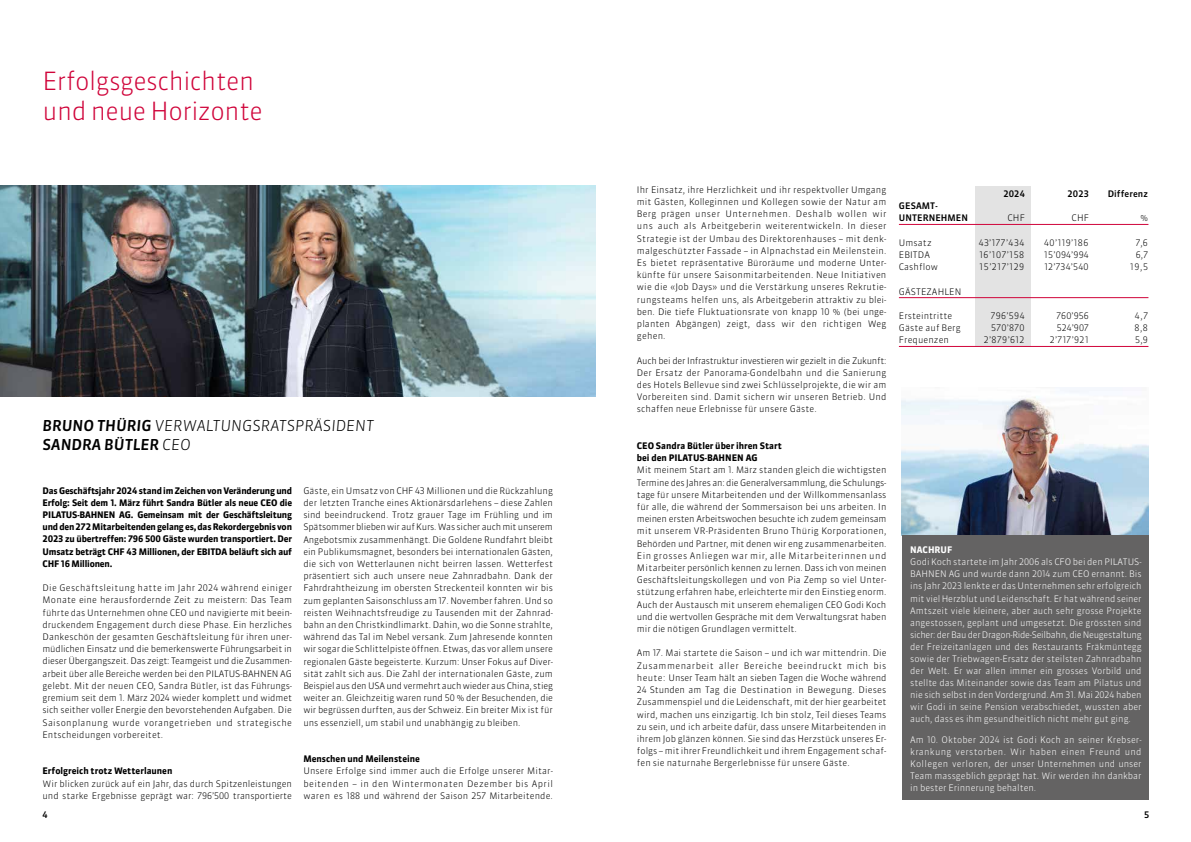
<style>
.page{position:relative;width:1191px;height:842px;background:#fff}
.page>*{position:absolute;margin:0;border:0;box-sizing:border-box;transform-origin:0 0}
.t1{font:300 25px/30px "Sanuk LF";letter-spacing:-.02em;color:#d0043a}
.t2{font:italic 300 15px/19px "Sanuk LF";color:#000}
.t3{font:300 9px/12.2px "Sanuk LF";letter-spacing:.01em;color:#000;text-align:justify}
.t4{font:300 9px/12.1px "Sanuk LF";color:#fff;text-align:justify}
.t5{font:700 9px/12.2px "Sanuk LF";color:#000;text-align:justify}
.t6{font:500 9px/12.2px "Sanuk LF";letter-spacing:.01em;color:#000}
.t7{font:700 9px "Sanuk LF";color:#fff}
.s1{font-weight:500}
</style>
<div class="page">
<img style="left:901px;top:388px;width:247px;height:147px">
<div style="left:975px;top:186px;width:56px;height:160px;background:#e3e3e3"></div>
<hr style="left:899px;top:224px;width:249px;height:1px;background:#d0043a">
<hr style="left:899px;top:297px;width:249px;height:1px;background:#d0043a">
<hr style="left:899px;top:346px;width:249px;height:1px;background:#d0043a">
<img style="left:0;top:186px;width:595px;height:210px">
<div style="left:901px;top:535px;width:247px;height:264px;background:#646363"></div>
<h1 class="t1" style="left:43px;top:66px;width:222px">Erfolgsgeschichten und neue Horizonte</h1>
<h2 class="t2" style="left:43px;top:416px;width:333px"><span class="s1">BRUNO THÜRIG</span> VERWALTUNGSRATSPRÄSIDENT<br><span class="s1">SANDRA BÜTLER</span> CEO</h2>
<p class="t5" style="left:43px;top:484px;width:251px">Das Geschäftsjahr 2024 stand im Zeichen von Veränderung und Erfolg: Seit dem 1. März führt Sandra Bütler als neue CEO die PILATUS-BAHNEN AG. Gemeinsam mit der Geschäftsleitung und den 272 Mitarbeitenden gelang es, das Rekordergebnis von 2023 zu übertreffen: 796 500 Gäste wurden transportiert. Der Umsatz beträgt CHF 43 Millionen, der EBITDA beläuft sich auf CHF 16 Millionen.</p>
<p class="t3" style="left:43px;top:582px;width:251px">Die Geschäftsleitung hatte im Jahr 2024 während einiger Monate eine herausfordernde Zeit zu meistern: Das Team führte das Unternehmen ohne CEO und navigierte mit beein&shy;druckendem Engagement durch diese Phase. Ein herzliches Dankeschön der gesamten Geschäftsleitung für ihren uner&shy;müdlichen Einsatz und die bemerkenswerte Führungsarbeit in dieser Übergangszeit. Das zeigt: Teamgeist und die Zusammen&shy;arbeit über alle Bereiche werden bei den PILATUS-BAHNEN AG gelebt. Mit der neuen CEO, Sandra Bütler, ist das Führungs&shy;gremium seit dem 1. März 2024 wieder komplett und widmet sich seither voller Energie den bevorstehenden Aufgaben. Die Saisonplanung wurde vorangetrieben und strategische Entscheidungen vorbereitet.</p>
<p class="t5" style="left:43px;top:765px;width:131px">Erfolgreich trotz Wetterlaunen</p>
<p class="t3" style="left:43px;top:777px;width:251px">Wir blicken zurück auf ein Jahr, das durch Spitzenleistungen und starke Ergebnisse geprägt war: 796’500 transportierte</p>
<p class="t3" style="left:303px;top:484px;width:251px">Gäste, ein Umsatz von CHF 43 Millionen und die Rückzahlung der letzten Tranche eines Aktionärsdarlehens – diese Zahlen sind beeindruckend. Trotz grauer Tage im Frühling und im Spätsommer blieben wir auf Kurs. Was sicher auch mit unserem Angebotsmix zusammenhängt. Die Goldene Rundfahrt bleibt ein Publikumsmagnet, besonders bei internationalen Gästen, die sich von Wetterlaunen nicht beirren lassen. Wetterfest präsentiert sich auch unsere neue Zahnradbahn. Dank der Fahrdrahtheizung im obersten Streckenteil konnten wir bis zum geplanten Saisonschluss am 17. November fahren. Und so reisten Weihnachtsfreudige zu Tausenden mit der Zahnrad&shy;bahn an den Christkindlimarkt. Dahin, wo die Sonne strahlte, während das Tal im Nebel versank. Zum Jahresende konnten wir sogar die Schlittelpiste öffnen. Etwas, das vor allem unsere regionalen Gäste begeisterte. Kurzum: Unser Fokus auf Diver&shy;sität zahlt sich aus. Die Zahl der internationalen Gäste, zum Beispiel aus den USA und vermehrt auch wieder aus China, stieg weiter an. Gleichzeitig waren rund 50 % der Besuchenden, die wir begrüssen durften, aus der Schweiz. Ein breiter Mix ist für uns essenziell, um stabil und unabhängig zu bleiben.</p>
<p class="t5" style="left:303px;top:753px;width:118px">Menschen und Meilensteine</p>
<p class="t3" style="left:303px;top:765px;width:251px">Unsere Erfolge sind immer auch die Erfolge unserer Mitar&shy;beitenden – in den Wintermonaten Dezember bis April waren es 188 und während der Saison 257 Mitarbeitende.</p>
<p class="t3" style="left:637px;top:183px;width:251px">Ihr Einsatz, ihre Herzlichkeit und ihr respektvoller Umgang mit Gästen, Kolleginnen und Kollegen sowie der Natur am Berg prägen unser Unternehmen. Deshalb wollen wir uns auch als Arbeitgeberin weiterentwickeln. In dieser Strategie ist der Umbau des Direktorenhauses – mit denk&shy;malgeschützter Fassade – in Alpnachstad ein Meilenstein.<br>Es bietet repräsentative Büroräume und moderne Unter&shy;künfte für unsere Saisonmitarbeitenden. Neue Initiativen wie die «Job Days» und die Verstärkung unseres Rekrutie&shy;rungsteams helfen uns, als Arbeitgeberin attraktiv zu blei&shy;ben. Die tiefe Fluktuationsrate von knapp 10 % (bei unge&shy;planten Abgängen) zeigt, dass wir den richtigen Weg gehen.</p>
<p class="t3" style="left:637px;top:354px;width:251px">Auch bei der Infrastruktur investieren wir gezielt in die Zukunft:<br>Der Ersatz der Panorama-Gondelbahn und die Sanierung des Hotels Bellevue sind zwei Schlüsselprojekte, die wir am Vorbereiten sind. Damit sichern wir unseren Betrieb. Und schaffen neue Erlebnisse für unsere Gäste.</p>
<p class="t5" style="left:637px;top:440px;width:147px">CEO Sandra Bütler über ihren Start bei den PILATUS-BAHNEN AG</p>
<p class="t3" style="left:637px;top:464px;width:251px">Mit meinem Start am 1. März standen gleich die wichtigsten Termine des Jahres an: die Generalversammlung, die Schulungs&shy;tage für unsere Mitarbeitenden und der Willkommensanlass für alle, die während der Sommersaison bei uns arbeiten. In meinen ersten Arbeitswochen besuchte ich zudem gemeinsam mit unserem VR-Präsidenten Bruno Thürig Korporationen, Behörden und Partner, mit denen wir eng zusammenarbeiten.<br>Ein grosses Anliegen war mir, alle Mitarbeiterinnen und Mitarbeiter persönlich kennen zu lernen. Dass ich von meinen Geschäftsleitungskollegen und von Pia Zemp so viel Unter&shy;stützung erfahren habe, erleichterte mir den Einstieg enorm.<br>Auch der Austausch mit unserem ehemaligen CEO Godi Koch und die wertvollen Gespräche mit dem Verwaltungsrat haben mir die nötigen Grundlagen vermittelt.</p>
<p class="t3" style="left:637px;top:647px;width:251px">Am 17. Mai startete die Saison – und ich war mittendrin. Die Zusammenarbeit aller Bereiche beeindruckt mich bis heute: Unser Team hält an sieben Tagen die Woche während 24 Stunden am Tag die Destination in Bewegung. Dieses Zusammenspiel und die Leidenschaft, mit der hier gearbeitet wird, machen uns einzigartig. Ich bin stolz, Teil dieses Teams zu sein, und ich arbeite dafür, dass unsere Mitarbeitenden in ihrem Job glänzen können. Sie sind das Herzstück unseres Er&shy;folgs – mit ihrer Freundlichkeit und ihrem Engagement schaf&shy;fen sie naturnahe Bergerlebnisse für unsere Gäste.</p>
<p class="t6" style="left:899px;top:200px;width:71px">GESAMT-<br>UNTERNEHMEN</p>
<p class="t6" style="left:1003px;top:188px;width:23px">2024</p>
<p class="t6" style="left:1067px;top:188px;width:23px">2023</p>
<p class="t6" style="left:1107px;top:188px;width:42px">Differenz</p>
<p class="t3" style="left:1007px;top:212px;width:19px">CHF</p>
<p class="t3" style="left:1071px;top:212px;width:19px">CHF</p>
<p class="t3" style="left:1140px;top:212px;width:9px">%</p>
<p class="t3" style="left:899px;top:236px;width:34px">Umsatz</p>
<p class="t3" style="left:979px;top:236px;width:47px">43’177’434</p>
<p class="t3" style="left:1044px;top:236px;width:46px">40’119’186</p>
<p class="t3" style="left:1135px;top:236px;width:14px">7,6</p>
<p class="t3" style="left:899px;top:249px;width:33px">EBITDA</p>
<p class="t3" style="left:979px;top:249px;width:46px">16’107’158</p>
<p class="t3" style="left:1044px;top:249px;width:46px">15’094’994</p>
<p class="t3" style="left:1135px;top:249px;width:14px">6,7</p>
<p class="t3" style="left:899px;top:261px;width:40px">Cashflow</p>
<p class="t3" style="left:979px;top:261px;width:46px">15’217’129</p>
<p class="t3" style="left:1044px;top:261px;width:46px">12’734’540</p>
<p class="t3" style="left:1130px;top:261px;width:19px">19,5</p>
<p class="t3" style="left:899px;top:285px;width:64px">GÄSTEZAHLEN</p>
<p class="t3" style="left:899px;top:310px;width:55px">Ersteintritte</p>
<p class="t3" style="left:990px;top:310px;width:35px">796’594</p>
<p class="t3" style="left:1056px;top:310px;width:34px">760’956</p>
<p class="t3" style="left:1134px;top:310px;width:15px">4,7</p>
<p class="t3" style="left:899px;top:322px;width:63px">Gäste auf Berg</p>
<p class="t3" style="left:991px;top:322px;width:35px">570’870</p>
<p class="t3" style="left:1056px;top:322px;width:34px">524’907</p>
<p class="t3" style="left:1134px;top:322px;width:15px">8,8</p>
<p class="t3" style="left:899px;top:334px;width:52px">Frequenzen</p>
<p class="t3" style="left:983px;top:334px;width:42px">2’879’612</p>
<p class="t3" style="left:1049px;top:334px;width:40px">2’717’921</p>
<p class="t3" style="left:1135px;top:334px;width:14px">5,9</p>
<p class="t7" style="left:910px;top:544px;width:43px">NACHRUF</p>
<p class="t4" style="left:910px;top:556px;width:233px">Godi Koch startete im Jahr 2006 als CFO bei den PILATUS-BAHNEN AG und wurde dann 2014 zum CEO ernannt. Bis ins Jahr 2023 lenkte er das Unternehmen sehr erfolgreich mit viel Herzblut und Leidenschaft. Er hat während seiner Amtszeit viele kleinere, aber auch sehr grosse Projekte angestossen, geplant und umgesetzt. Die grössten sind sicher: der Bau der Dragon-Ride-Seilbahn, die Neugestaltung der Freizeitanlagen und des Restaurants Fräkmüntegg sowie der Triebwagen-Ersatz der steilsten Zahnradbahn der Welt. Er war allen immer ein grosses Vorbild und stellte das Miteinander sowie das Team am Pilatus und nie sich selbst in den Vordergrund. Am 31. Mai 2024 haben wir Godi in seine Pension verabschiedet, wussten aber auch, dass es ihm gesundheitlich nicht mehr gut ging.</p>
<p class="t4" style="left:910px;top:733px;width:233px">Am 10. Oktober 2024 ist Godi Koch an seiner Krebser&shy;krankung verstorben. Wir haben einen Freund und Kollegen verloren, der unser Unternehmen und unser Team massgeblich geprägt hat. Wir werden ihn dankbar in bester Erinnerung behalten.</p>
<p class="t6" style="left:43px;top:808px;width:7px">4</p>
<p class="t6" style="left:1144px;top:808px;width:7px">5</p>
</div>
